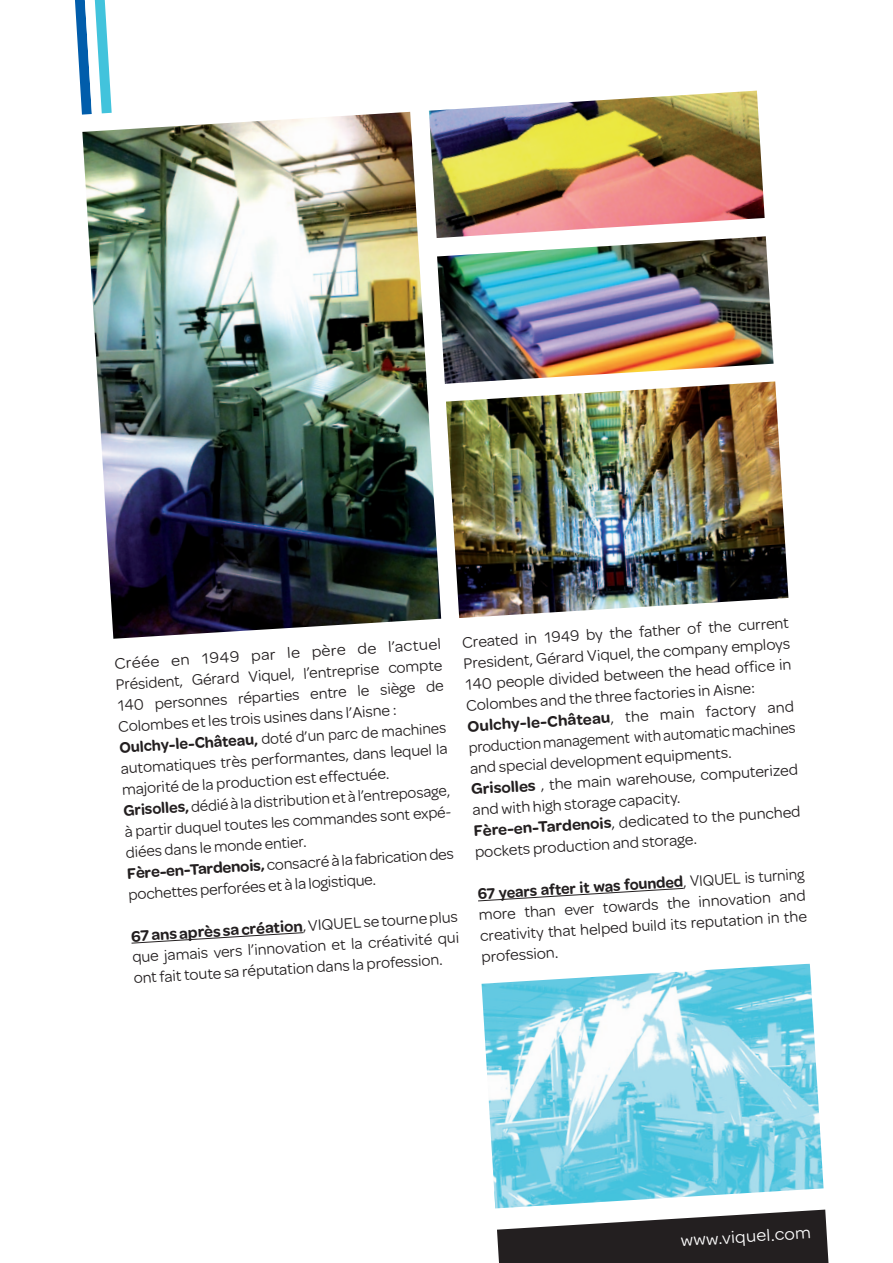
<style>
.page{position:relative;width:893px;height:1263px;background:#fff}
.page>*{position:absolute;margin:0;border:0;box-sizing:border-box;transform-origin:0 0}
.t1{font:17.7px "Omnes";color:#fff;scale:1.04 1}
.t2{font:16.2px/21.1px "Omnes";color:#231f20}
.t3{font:16.2px "Omnes";color:#231f20;scale:.95 1}
.t4{font:600 16.2px "Omnes";color:#231f20;scale:.95 1}
.t5{font:16.2px "Omnes";color:#231f20;scale:1.04 1}
.s1{font-weight:600}
.s2{font-weight:400}
</style>
<div class="page">
<img style="left:482px;top:964px;width:342px;height:244px">
<svg style="left:131px;top:932px;width:173px;height:12px"></svg>
<svg style="left:478px;top:887px;width:206px;height:15px"></svg>
<img style="left:441px;top:236px;width:333px;height:148px">
<img style="left:429px;top:91px;width:336px;height:147px">
<img style="left:82px;top:112px;width:359px;height:527px">
<img style="left:446px;top:381px;width:342px;height:237px">
<svg style="left:497px;top:1209px;width:331px;height:54px"></svg>
<svg style="left:75px;top:0;width:37px;height:115px"></svg>
<p class="t2" style="left:462px;top:629px;width:329px;rotate:-3deg">Created in 1949 by the father of the current President, Gérard Viquel, the company employs 140 people divided between the head office in Colombes and the three factories in Aisne:<br><span class="s1">Oulchy-le-Château</span>, the main factory and</p>
<p class="t5" style="left:114px;top:654px;width:316px;rotate:-4deg">Créée en 1949 par le père de l’actuel</p>
<p class="t2" style="left:115px;top:672px;width:332px;rotate:-3deg">Président, Gérard Viquel, l’entreprise compte 140 personnes réparties entre le siège de Colombes et les trois usines dans l’Aisne :<br><span class="s1">Oulchy-le-Château,</span> doté d’un parc de machines automatiques très performantes, dans lequel la majorité de la production est effectuée.<br><span class="s1">Grisolles,</span> dédié à la distribution et à l’entreposage, à partir duquel toutes les commandes sont expé&shy;diées dans le monde entier.</p>
<p class="t3" style="left:468px;top:738px;width:346px;rotate:-4deg">production management with automatic machines</p>
<p class="t2" style="left:469px;top:756px;width:329px;line-height:20.2px;rotate:-3deg">and special development equipments.<br><span class="s1">Grisolles</span> , the main warehouse, computerized</p>
<p class="t2" style="left:472px;top:798px;width:329px;line-height:20px;rotate:-3deg">and with high storage capacity.<br><span class="s1">Fère-en-Tardenois</span>, dedicated to the punched</p>
<p class="t2" style="left:474px;top:839px;width:224px;rotate:-3deg">pockets production and storage.</p>
<p class="t4" style="left:477px;top:883px;width:346px;rotate:-4deg">67 years after it was founded<span class="s2">, VIQUEL is turning</span></p>
<p class="t2" style="left:127px;top:859px;width:329px;line-height:21.9px;rotate:-3deg"><span class="s1">Fère-en-Tardenois,</span> consacré à la fabrication des pochettes perforées et à la logistique.</p>
<p class="t2" style="left:131px;top:924px;width:329px;line-height:20.7px;text-align:justify;rotate:-3deg"><span class="s1">67 ans après sa création</span>, VIQUEL se tourne plus que jamais vers l’innovation et la créativité qui ont fait toute sa réputation dans la profession.</p>
<p class="t2" style="left:478px;top:902px;width:329px;line-height:21.6px;text-align:justify;rotate:-3deg">more than ever towards the innovation and creativity that helped build its reputation in the profession.</p>
<p class="t1" style="left:680px;top:1229px;width:127px;rotate:-4deg">www.viquel.com</p>
</div>
